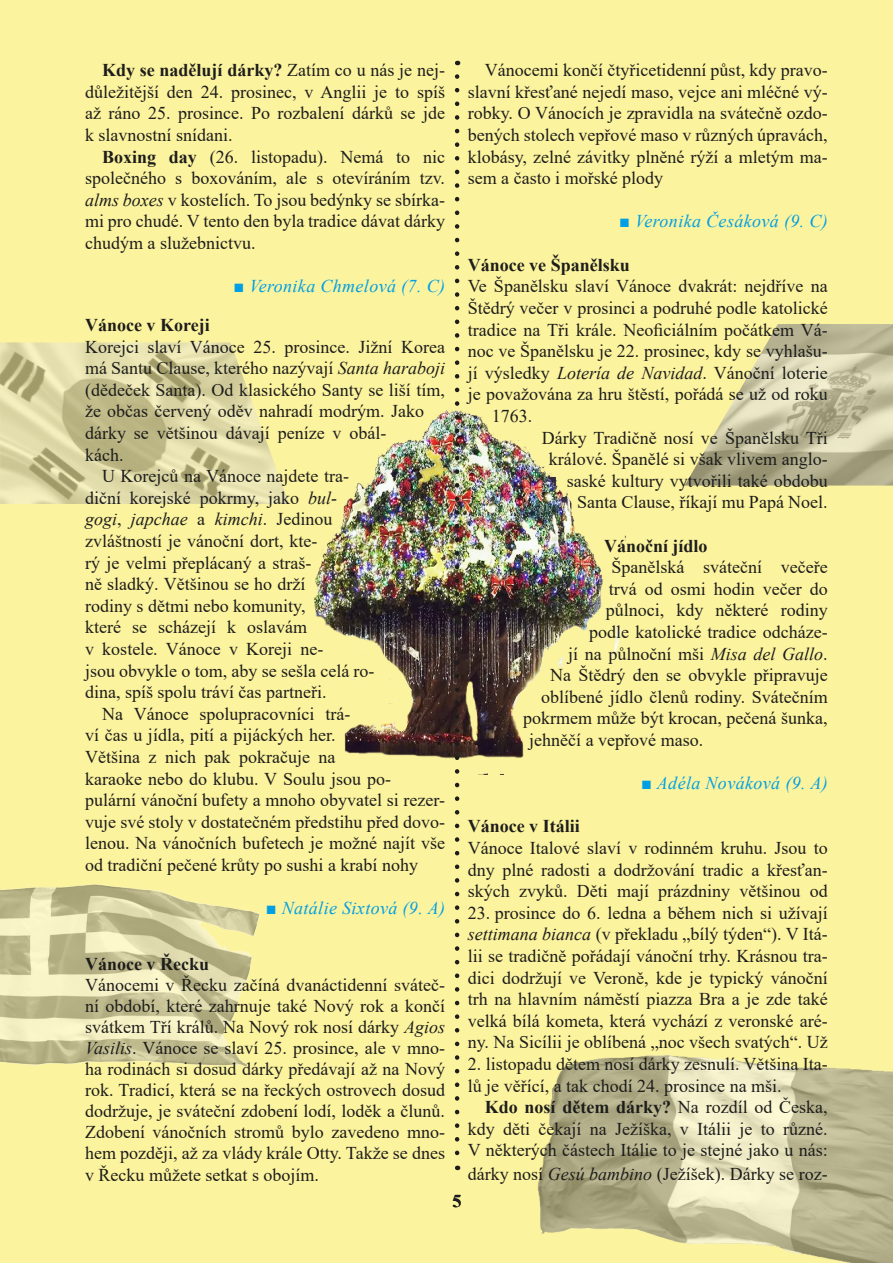
<style>
.page{position:relative;width:893px;height:1263px;background:#fcf39e}
.page>*{position:absolute;margin:0;border:0;box-sizing:border-box;transform-origin:0 0}
.t1{font:18px/21.6px "Times New Roman";color:#1d1d1b;text-align:justify}
.Podpis{font:italic 18px "Times New Roman";letter-spacing:.02em;color:#009fe3}
.t2{font:700 18px "Times New Roman";color:#1d1d1b}
.s1{font-weight:700}
.s2{font-style:italic}
</style>
<div class="page">
<img style="left:289px;top:360px;width:336px;height:414px">
<img style="left:519px;top:1048px;width:374px;height:215px">
<img style="left:685px;top:324px;width:208px;height:162px">
<img style="left:0;top:873px;width:266px;height:198px">
<img style="left:0;top:342px;width:289px;height:162px">
<img style="left:0;top:1071px;width:1px;height:192px">
<img style="left:455px;top:76px;width:4px;height:1094px">
<img style="left:0;top:468px;width:1px;height:225px">
<p class="t1" style="left:85px;top:59px;width:362px;text-indent:17px"><span class="s1">Kdy se nadělují dárky?</span> Zatím co u nás je nej&shy;důležitější den 24. prosinec, v Anglii je to spíš až ráno 25. prosince. Po rozbalení dárků se jde k slavnostní snídani.</p>
<p class="t1" style="left:85px;top:145px;width:362px;text-indent:17px"><span class="s1">Boxing day</span> (26. listopadu). Nemá to nic společného s boxováním, ale s otevíráním tzv. <span class="s2">alms boxes</span> v kostelích. To jsou bedýnky se sbírka&shy;mi pro chudé. V tento den byla tradice dávat dárky chudým a služebnictvu.</p>
<p class="Podpis" style="left:233px;top:274px;width:213px">■ Veronika Chmelová (7. C)</p>
<p class="t2" style="left:85px;top:312px;width:126px">Vánoce v Koreji</p>
<p class="t1" style="left:85px;top:335px;width:362px;text-align:left">Korejci slaví Vánoce 25. prosince. Jižní Korea má Santu Clause, kterého nazývají <span class="s2">Santa haraboji </span>(dědeček Santa). Od klasického Santy se liší tím, že občas červený oděv nahradí modrým. Jako dárky se většinou dávají peníze v obál-<br>kách.</p>
<p class="t1" style="left:85px;top:465px;width:291px;text-align:left;text-indent:17px">U Korejců na Vánoce najdete tra&shy;diční korejské pokrmy, jako <span class="s2">bul&shy;gogi</span>, <span class="s2">japchae</span> a <span class="s2">kimchi</span>. Jedinou zvláštností je vánoční dort, kte-<br>rý je velmi přeplácaný a straš-<br>ně sladký. Většinou se ho drží<br>rodiny s dětmi nebo komunity,<br>které se scházejí k oslavám<br>v kostele. Vánoce v Koreji ne-<br>jsou obvykle o tom, aby se sešla celá ro&shy;dina, spíš spolu tráví čas partneři.</p>
<p class="t1" style="left:85px;top:702px;width:362px;text-align:left;text-indent:17px">Na Vánoce spolupracovníci trá-<br>ví čas u jídla, pití a pijáckých her.<br>Většina z nich pak pokračuje na<br>karaoke nebo do klubu. V Soulu jsou po&shy;pulární vánoční bufety a mnoho obyvatel si rezer&shy;vuje své stoly v dostatečném předstihu před dovo&shy;lenou. Na vánočních bufetech je možné najít vše od tradiční pečené krůty po sushi a krabí nohy</p>
<p class="Podpis" style="left:266px;top:896px;width:181px">■ Natálie Sixtová (9. A)</p>
<p class="t2" style="left:85px;top:950px;width:125px">Vánoce v Řecku</p>
<p class="t1" style="left:85px;top:973px;width:362px;line-height:21.1px">Vánocemi v Řecku začíná dvanáctidenní sváteč&shy;ní období, které zahrnuje také Nový rok a končí svátkem Tří králů. Na Nový rok nosí dárky <span class="s2">Agios Vasilis</span>. Vánoce se slaví 25. prosince, ale v mno&shy;ha rodinách si dosud dárky předávají až na Nový rok. Tradicí, která se na řeckých ostrovech dosud dodržuje, je sváteční zdobení lodí, loděk a člunů.<br>Zdobení vánočních stromů bylo zavedeno mno&shy;hem později, až za vlády krále Otty. Takže se dnes v Řecku můžete setkat s obojím.</p>
<p class="t1" style="left:468px;top:59px;width:362px;text-indent:17px">Vánocemi končí čtyřicetidenní půst, kdy pravo&shy;slavní křesťané nejedí maso, vejce ani mléčné vý&shy;robky. O Vánocích je zpravidla na svátečně ozdo&shy;bených stolech vepřové maso v různých úpravách, klobásy, zelné závitky plněné rýží a mletým ma&shy;sem a často i mořské plody</p>
<p class="Podpis" style="left:619px;top:209px;width:210px">■ Veronika Česáková (9. C)</p>
<p class="t2" style="left:468px;top:252px;width:164px">Vánoce ve Španělsku</p>
<p class="t1" style="left:468px;top:275px;width:362px">Ve Španělsku slaví Vánoce dvakrát: nejdříve na</p>
<p class="t1" style="left:468px;top:296px;width:362px">Štědrý večer v prosinci a podruhé podle katolické</p>
<p class="t1" style="left:468px;top:318px;width:361px">tradice na Tři krále. Neoficiálním počátkem Vá-</p>
<p class="t1" style="left:468px;top:340px;width:361px">noc ve Španělsku je 22. prosinec, kdy se vyhlašu-</p>
<p class="t1" style="left:468px;top:361px;width:362px">jí výsledky <span class="s2">Lotería de Navidad</span>. Vánoční loterie</p>
<p class="t1" style="left:468px;top:383px;width:362px">je považována za hru štěstí, pořádá se už od roku</p>
<p class="t1" style="left:492px;top:404px;width:42px">1763.</p>
<p class="t1" style="left:542px;top:426px;width:287px;text-align:right">Dárky Tradičně nosí ve Španělsku Tři králové. Španělé si však vlivem anglo&shy;saské kultury vytvořili také obdobu Santa Clause, říkají mu Papá Noel.</p>
<p class="t2" style="left:604px;top:532px;width:105px">Vánoční jídlo</p>
<p class="t1" style="left:611px;top:556px;width:218px">Španělská sváteční večeře</p>
<p class="t1" style="left:609px;top:577px;width:221px">trvá od osmi hodin večer do</p>
<p class="t1" style="left:606px;top:599px;width:224px">půlnoci, kdy některé rodiny</p>
<p class="t1" style="left:589px;top:620px;width:240px">podle katolické tradice odcháze-</p>
<p class="t1" style="left:568px;top:642px;width:261px">jí na půlnoční mši <span class="s2">Misa del Gallo</span>.</p>
<p class="t1" style="left:550px;top:664px;width:279px">Na Štědrý den se obvykle připravuje</p>
<p class="t1" style="left:541px;top:685px;width:288px">oblíbené jídlo členů rodiny. Svátečním</p>
<p class="t1" style="left:523px;top:707px;width:306px">pokrmem může být krocan, pečená šunka,</p>
<p class="t1" style="left:529px;top:728px;width:175px">jehněčí a vepřové maso.</p>
<p class="Podpis" style="left:641px;top:771px;width:188px">■ Adéla Nováková (9. A)</p>
<p class="t2" style="left:468px;top:813px;width:113px">Vánoce v Itálii</p>
<p class="t1" style="left:468px;top:836px;width:361px">Vánoce Italové slaví v rodinném kruhu. Jsou to dny plné radosti a dodržování tradic a křesťan&shy;ských zvyků. Děti mají prázdniny většinou od</p>
<p class="t1" style="left:468px;top:901px;width:362px">23. prosince do 6. ledna a během nich si užívají <span class="s2">settimana bianca</span> (v překladu „bílý týden“). V Itá&shy;lii se tradičně pořádají vánoční trhy. Krásnou tra&shy;dici dodržují ve Veroně, kde je typický vánoční trh na hlavním náměstí piazza Bra a je zde také velká bílá kometa, která vychází z veronské aré&shy;ny. Na Sicílii je oblíbená „noc všech svatých“. Už</p>
<p class="t1" style="left:468px;top:1052px;width:361px">2. listopadu dětem nosí dárky zesnulí. Většina Ita&shy;lů je věřící, a tak chodí 24. prosince na mši.</p>
<p class="t1" style="left:468px;top:1096px;width:362px;text-indent:17px"><span class="s1">Kdo nosí dětem dárky?</span> Na rozdíl od Česka, kdy děti čekají na Ježíška, v Itálii je to různé.<br>V některých částech Itálie to je stejné jako u nás:</p>
<p class="t1" style="left:468px;top:1162px;width:361px">dárky nosí <span class="s2">Gesú bambino</span> (Ježíšek). Dárky se roz-</p>
<p class="t2" style="left:453px;top:1188px;width:10px">5</p>
</div>
